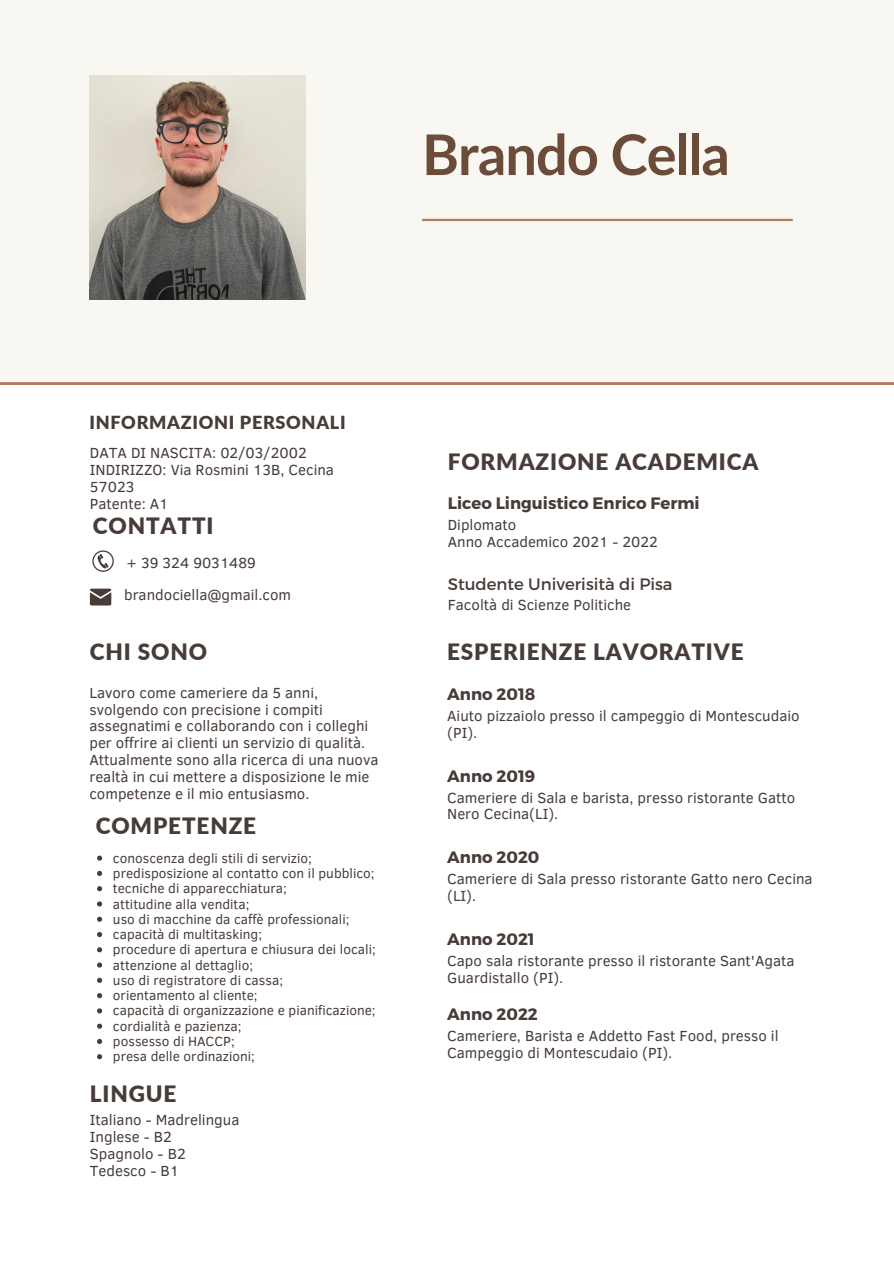
<style>
.page{position:relative;width:894px;height:1264px;background:#fff}
.page>*{position:absolute;margin:0;border:0;box-sizing:border-box;transform-origin:0 0}
.t1{font:700 55.95px "Lato";letter-spacing:-.02em;color:#6b4c3a}
.t2{font:900 22.5px "Lato";letter-spacing:.04em;color:#473c38}
.t3{font:900 18px "Lato";letter-spacing:.04em;color:#473c38}
.t4{font:700 16.5px "Montserrat";color:#473c38}
.t5{font:16.5px "Montserrat";color:#473c38}
.t6{font:15px/17px "Clear Sans";color:#473c38}
.t7{font:13.5px/15.3px "Clear Sans";color:#473c38}
</style>
<div class="page">
<div style="left:0;top:0;width:893px;height:384px;background:#f8f7f2"></div>
<hr style="left:422px;top:219px;width:370px;height:2px;background:#ae7e5e">
<svg style="left:92px;top:550px;width:22px;height:22px"></svg>
<svg style="left:90px;top:588px;width:21px;height:17px"></svg>
<img style="left:90px;top:75px;width:215px;height:224px">
<svg style="left:97px;top:855px;width:5px;height:5px"></svg>
<svg style="left:97px;top:870px;width:5px;height:6px"></svg>
<svg style="left:97px;top:886px;width:5px;height:5px"></svg>
<svg style="left:97px;top:901px;width:5px;height:5px"></svg>
<svg style="left:97px;top:916px;width:5px;height:5px"></svg>
<svg style="left:97px;top:932px;width:5px;height:5px"></svg>
<svg style="left:97px;top:947px;width:5px;height:5px"></svg>
<svg style="left:97px;top:962px;width:5px;height:5px"></svg>
<svg style="left:97px;top:977px;width:5px;height:5px"></svg>
<svg style="left:97px;top:993px;width:5px;height:5px"></svg>
<svg style="left:97px;top:1008px;width:5px;height:5px"></svg>
<svg style="left:97px;top:1023px;width:5px;height:5px"></svg>
<svg style="left:97px;top:1038px;width:5px;height:5px"></svg>
<svg style="left:97px;top:1054px;width:5px;height:5px"></svg>
<h1 class="t1" style="left:422px;top:120px;width:309px">Brando Cella</h1>
<p class="t3" style="left:89px;top:411px;width:257px">INFORMAZIONI PERSONALI</p>
<p class="t6" style="left:90px;top:444px;width:245px">DATA DI NASCITA: 02/03/2002<br>INDIRIZZO: Via Rosmini 13B, Cecina<br>57023<br>Patente: A1</p>
<h2 class="t2" style="left:93px;top:511px;width:122px">CONTATTI</h2>
<p class="t6" style="left:124px;top:546px;width:168px;line-height:32px">+ 39 324 9031489 brandociella@gmail.com</p>
<h2 class="t2" style="left:90px;top:638px;width:119px">CHI SONO</h2>
<p class="t6" style="left:89px;top:683px;width:290px">Lavoro come cameriere da 5 anni, svolgendo con precisione i compiti assegnatimi e collaborando con i colleghi per offrire ai clienti un servizio di qualità.<br>Attualmente sono alla ricerca di una nuova realtà in cui mettere a disposizione le mie competenze e il mio entusiasmo.</p>
<h2 class="t2" style="left:96px;top:811px;width:162px">COMPETENZE</h2>
<p class="t7" style="left:113px;top:849px;width:264px">conoscenza degli stili di servizio; predisposizione al contatto con il pubblico; tecniche di apparecchiatura;<br>attitudine alla vendita;<br>uso di macchine da caffè professionali; capacità di multitasking;<br>procedure di apertura e chiusura dei locali; attenzione al dettaglio;<br>uso di registratore di cassa;<br>orientamento al cliente;<br>capacità di organizzazione e pianificazione; cordialità e pazienza;<br>possesso di HACCP;<br>presa delle ordinazioni;</p>
<h2 class="t2" style="left:90px;top:1079px;width:88px">LINGUE</h2>
<p class="t6" style="left:90px;top:1110px;width:151px">Italiano - Madrelingua<br>Inglese - B2<br>Spagnolo - B2<br>Tedesco - B1</p>
<h2 class="t2" style="left:447px;top:447px;width:312px">FORMAZIONE ACADEMICA</h2>
<p class="t4" style="left:447px;top:492px;width:253px">Liceo Linguistico Enrico Fermi</p>
<p class="t6" style="left:447px;top:515px;width:211px">Diplomato<br>Anno Accademico 2021 - 2022</p>
<p class="t5" style="left:447px;top:573px;width:226px">Studente Univerisità di Pisa</p>
<p class="t6" style="left:447px;top:595px;width:185px">Facoltà di Scienze Politiche</p>
<h2 class="t2" style="left:447px;top:638px;width:298px">ESPERIENZE LAVORATIVE</h2>
<p class="t4" style="left:447px;top:683px;width:90px">Anno 2018</p>
<p class="t6" style="left:447px;top:706px;width:354px">Aiuto pizzaiolo presso il campeggio di Montescudaio (PI).</p>
<p class="t4" style="left:447px;top:765px;width:89px">Anno 2019</p>
<p class="t6" style="left:447px;top:788px;width:349px">Cameriere di Sala e barista, presso ristorante Gatto<br>Nero Cecina(LI).</p>
<p class="t4" style="left:447px;top:846px;width:94px">Anno 2020</p>
<p class="t6" style="left:447px;top:869px;width:367px">Cameriere di Sala presso ristorante Gatto nero Cecina (LI).</p>
<p class="t4" style="left:447px;top:928px;width:89px">Anno 2021</p>
<p class="t6" style="left:447px;top:951px;width:349px">Capo sala ristorante presso il ristorante Sant'Agata<br>Guardistallo (PI).</p>
<p class="t4" style="left:447px;top:1003px;width:92px">Anno 2022</p>
<p class="t6" style="left:447px;top:1026px;width:333px">Cameriere, Barista e Addetto Fast Food, presso il<br>Campeggio di Montescudaio (PI).</p>
</div>
